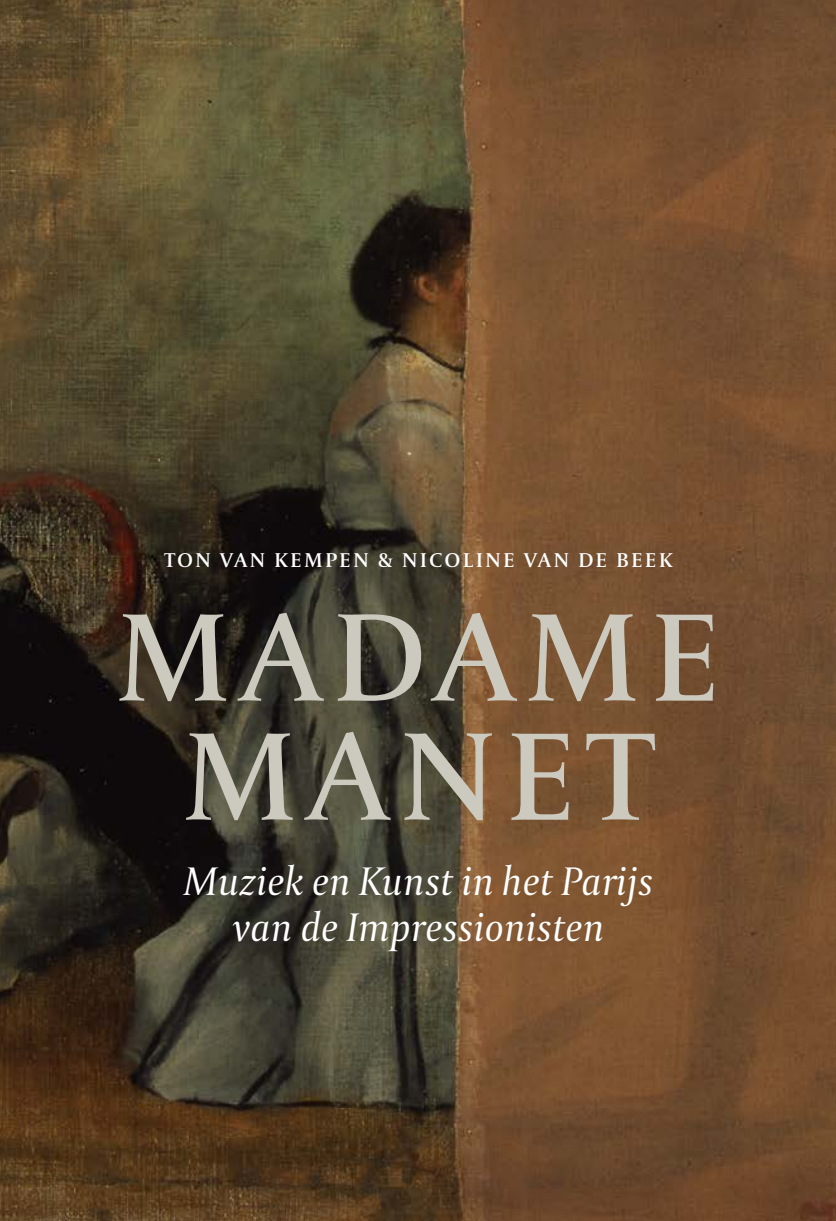
<style>
.page{position:relative;width:836px;height:1221px;background:#fff}
.page>*{position:absolute;margin:0;border:0;box-sizing:border-box;transform-origin:0 0}
.t1{font:300 175px "Capitolium 2";letter-spacing:.02em;color:#ccc9bf}
.t2{font:italic 42px/45.5px "Capitolium 2";color:#fff;text-align:center}
.t3{font:28px "Capitolium 2";letter-spacing:.05em;color:#fff}
</style>
<div class="page">
<img style="left:0;top:0;width:836px;height:1220px">
<p class="t3" style="left:164px;top:539px;width:511px">ton van kempen &amp; nicoline van de beek</p>
<h1 class="t1" style="left:113px;top:526px;width:613px">Madame</h1>
<h1 class="t1" style="left:179px;top:645px;width:479px">Manet</h1>
<p class="t2" style="left:184px;top:857px;width:471px">Muziek en Kunst in het Parijs van de Impressionisten</p>
</div>
